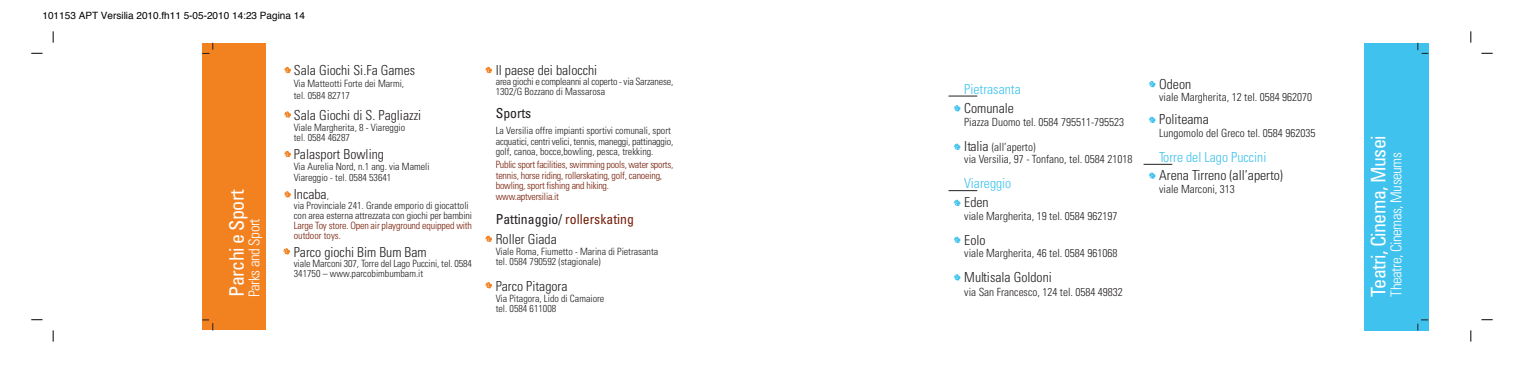
<style>
.page{position:relative;width:1524px;height:373px;background:#fff}
.page>*{position:absolute;margin:0;border:0;box-sizing:border-box;transform-origin:0 0}
.t1{font:condensed 20px "Univers";letter-spacing:-.03em;color:#fff}
.t2{font:300 condensed 15px "Univers";letter-spacing:-.03em;color:#fff}
.t3{font:300 condensed 13.75px "Univers";color:#231f20}
.t4{font:300 condensed 13.75px "Univers";color:#3fc2ed}
.t5{font:condensed 13.75px/20px "Univers";color:#751d08}
.t6{font:condensed 13.75px "Univers";color:#231f20}
.t7{font:300 condensed 11.25px/12.5px "Univers";color:#231f20}
.t8{font:300 condensed 10px/10.5px "Univers";color:#231f20}
.t9{font:300 condensed 10px/10.5px "Univers";letter-spacing:-.02em;color:#751d08}
.t10{font:300 condensed 10px/10px "Univers";letter-spacing:-.02em;color:#231f20}
.t11{font:10px "Helvetica";color:#000}
.s1{font-size:10px}
.s2{color:#231f20}
.s3{font-weight:300;color:#231f20}
.s4{font-size:13.75px}
</style>
<div class="page">
<svg style="left:31px;top:319px;width:12px;height:1px"></svg>
<svg style="left:31px;top:53px;width:12px;height:1px"></svg>
<svg style="left:53px;top:31px;width:1px;height:12px"></svg>
<svg style="left:1470px;top:31px;width:1px;height:12px"></svg>
<svg style="left:284px;top:67px;width:7px;height:6px"></svg>
<svg style="left:485px;top:235px;width:7px;height:7px"></svg>
<svg style="left:954px;top:143px;width:6px;height:7px"></svg>
<svg style="left:954px;top:199px;width:6px;height:7px"></svg>
<svg style="left:954px;top:236px;width:6px;height:7px"></svg>
<svg style="left:1149px;top:81px;width:6px;height:6px"></svg>
<svg style="left:1149px;top:116px;width:6px;height:7px"></svg>
<svg style="left:1149px;top:172px;width:6px;height:6px"></svg>
<svg style="left:948px;top:190px;width:29px;height:1px"></svg>
<svg style="left:1143px;top:164px;width:29px;height:1px"></svg>
<div style="left:202px;top:43px;width:64px;height:287px;background:#f28120"></div>
<div style="left:1364px;top:43px;width:65px;height:287px;background:#3fc2ed"></div>
<svg style="left:202px;top:43px;width:12px;height:11px"></svg>
<svg style="left:202px;top:319px;width:12px;height:11px"></svg>
<svg style="left:1417px;top:319px;width:11px;height:11px"></svg>
<svg style="left:1417px;top:43px;width:11px;height:11px"></svg>
<svg style="left:485px;top:282px;width:7px;height:6px"></svg>
<svg style="left:284px;top:111px;width:7px;height:7px"></svg>
<svg style="left:284px;top:150px;width:7px;height:7px"></svg>
<svg style="left:283px;top:248px;width:7px;height:6px"></svg>
<svg style="left:284px;top:191px;width:7px;height:6px"></svg>
<svg style="left:485px;top:67px;width:7px;height:6px"></svg>
<svg style="left:954px;top:105px;width:6px;height:6px"></svg>
<svg style="left:948px;top:96px;width:29px;height:1px"></svg>
<svg style="left:954px;top:274px;width:6px;height:6px"></svg>
<p class="t11" style="left:43px;top:11px;width:264px">101153 APT Versilia 2010.fh11 5-05-2010 14:23 Pagina 14</p>
<h1 class="t1" style="left:229px;top:296px;width:108px;rotate:-90deg">Parchi e Sport</h1>
<h2 class="t2" style="left:249px;top:296px;width:80px;rotate:-90deg">Parks and Sport</h2>
<h3 class="t3" style="left:294px;top:65px;width:123px">Sala Giochi Si.Fa Games</h3>
<p class="t8" style="left:294px;top:78px;width:112px;line-height:11.8px">Via Matteotti Forte dei Marmi, tel. 0584 82717</p>
<h3 class="t3" style="left:294px;top:110px;width:129px">Sala Giochi di S. Pagliazzi</h3>
<p class="t8" style="left:294px;top:122px;width:113px">Viale Margherita, 8 - Viareggio tel. 0584 46287</p>
<h3 class="t3" style="left:294px;top:148px;width:92px">Palasport Bowling</h3>
<p class="t8" style="left:294px;top:162px;width:137px">Via Aurelia Nord, n.1 ang. via Mameli<br>Viareggio - tel. 0584 53641</p>
<h3 class="t3" style="left:294px;top:188px;width:37px">Incaba<span class="s1">,</span></h3>
<p class="t8" style="left:294px;top:201px;width:180px;line-height:10px">via Provinciale 241. Grande emporio di giocattoli con area esterna attrezzata con giochi per bambini</p>
<p class="t9" style="left:294px;top:221px;width:180px;line-height:10px">Large Toy store. Open air playground equipped with outdoor toys.</p>
<h3 class="t3" style="left:294px;top:246px;width:134px">Parco giochi Bim Bum Bam</h3>
<p class="t8" style="left:294px;top:258px;width:180px;line-height:10px">viale Marconi 307, Torre del Lago Puccini, tel. 0584<br>341750 – www.parcobimbumbam.it</p>
<h3 class="t3" style="left:496px;top:65px;width:103px">Il paese dei balocchi</h3>
<p class="t10" style="left:496px;top:77px;width:179px">area giochi e compleanni al coperto - via Sarzanese,<br>1302/G Bozzano di Massarosa</p>
<h3 class="t6" style="left:496px;top:107px;width:37px">Sports</h3>
<p class="t8" style="left:496px;top:126px;width:179px">La Versilia offre impianti sportivi comunali, sport acquatici, centri velici, tennis, maneggi, pattinaggio, golf, canoa, bocce,bowling, pesca, trekking.</p>
<p class="t9" style="left:496px;top:160px;width:179px">Public sport facilities, swimming pools, water sports, tennis, horse riding, rollerskating, golf, canoeing, bowling, sport fishing and hiking. www.aptversilia.it</p>
<h3 class="t5" style="left:496px;top:210px;width:140px"><span class="s2">Pattinaggio/</span> rollerskating<br><span class="s3">Roller Giada</span></h3>
<p class="t8" style="left:496px;top:247px;width:164px;line-height:10px">Viale Roma, Fiumetto - Marina di Pietrasanta tel. 0584 790592 (stagionale)</p>
<h3 class="t3" style="left:496px;top:280px;width:73px">Parco Pitagora</h3>
<p class="t8" style="left:496px;top:294px;width:110px;line-height:10px">Via Pitagora, Lido di Camaiore tel. 0584 611008</p>
<h3 class="t4" style="left:964px;top:84px;width:58px">Pietrasanta</h3>
<h3 class="t3" style="left:964px;top:103px;width:51px">Comunale</h3>
<p class="t7" style="left:964px;top:116px;width:161px">Piazza Duomo tel. 0584 795511-795523</p>
<p class="t7" style="left:964px;top:141px;width:169px"><span class="s4">Italia</span> (all’aperto)<br>via Versilia, 97 - Tonfano, tel. 0584 21018</p>
<h3 class="t4" style="left:964px;top:178px;width:49px">Viareggio</h3>
<h3 class="t3" style="left:964px;top:197px;width:26px">Eden</h3>
<p class="t7" style="left:964px;top:210px;width:155px">viale Margherita, 19 tel. 0584 962197</p>
<h3 class="t3" style="left:964px;top:234px;width:23px">Eolo</h3>
<p class="t7" style="left:964px;top:248px;width:155px">viale Margherita, 46 tel. 0584 961068</p>
<h3 class="t3" style="left:964px;top:272px;width:89px">Multisala Goldoni</h3>
<p class="t7" style="left:964px;top:286px;width:160px">via San Francesco, 124 tel. 0584 49832</p>
<h3 class="t3" style="left:1159px;top:79px;width:34px">Odeon</h3>
<p class="t7" style="left:1159px;top:92px;width:155px">viale Margherita, 12 tel. 0584 962070</p>
<h3 class="t3" style="left:1159px;top:114px;width:51px">Politeama</h3>
<p class="t7" style="left:1159px;top:127px;width:158px">Lungomolo del Greco tel. 0584 962035</p>
<h3 class="t4" style="left:1159px;top:151px;width:109px">Torre del Lago Puccini</h3>
<h3 class="t3" style="left:1159px;top:170px;width:125px">Arena Tirreno (all’aperto)</h3>
<p class="t7" style="left:1159px;top:183px;width:77px">viale Marconi, 313</p>
<h1 class="t1" style="left:1371px;top:296px;width:162px;rotate:-90deg">Teatri, Cinema, Musei</h1>
<h2 class="t2" style="left:1390px;top:296px;width:146px;rotate:-90deg">Theatre, Cinemas, Museums</h2>
</div>
